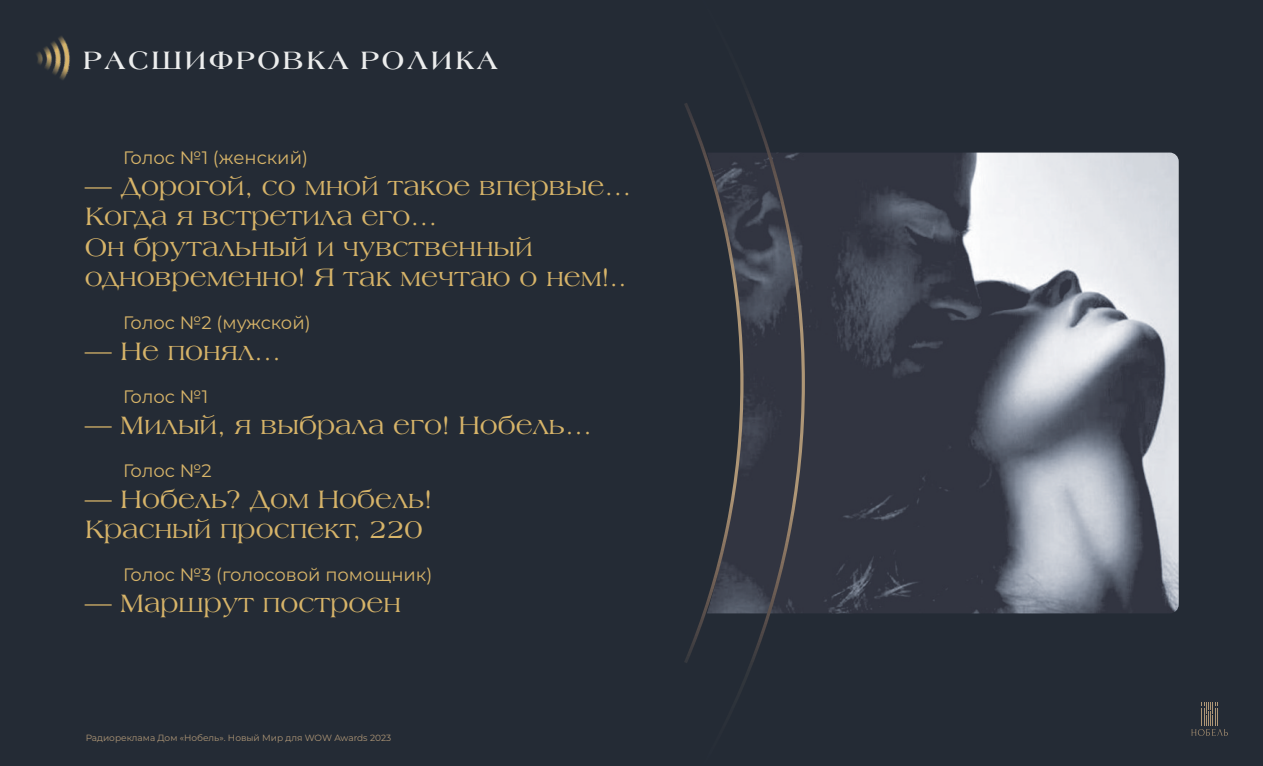
<style>
.page{position:relative;width:1263px;height:766px;background:#fff}
.page>*{position:absolute;margin:0;border:0;box-sizing:border-box;transform-origin:0 0}
.t1{font:27px/30.5px "Laguna C";color:#d7b469}
.t2{font:700 27px "Laguna C";letter-spacing:.105em;color:#eceded}
.t3{font:18px "Montserrat";color:#d7b469}
.t4{font:9px "Montserrat";color:#ae9676}
</style>
<div class="page">
<div style="left:0;top:0;width:1263px;height:765px;background:#242b35"></div>
<img style="left:805px;top:152px;width:374px;height:461px">
<img style="left:36px;top:36px;width:34px;height:44px">
<svg style="left:684px;top:94px;width:121px;height:600px"></svg>
<svg style="left:1191px;top:702px;width:37px;height:33px"></svg>
<p class="t2" style="left:83px;top:49px;width:416px">РАСШИФРОВКА РОЛИКА</p>
<p class="t3" style="left:123px;top:147px;width:186px">Голос №1 (женский)</p>
<p class="t1" style="left:85px;top:172px;width:548px">— Дорогой, со мной такое впервые…<br>Когда я встретила его…<br>Он брутальный и чувственный одновременно! Я так мечтаю о нем!..</p>
<p class="t3" style="left:123px;top:312px;width:189px">Голос №2 (мужской)</p>
<p class="t1" style="left:85px;top:337px;width:198px">— Не понял…</p>
<p class="t3" style="left:123px;top:385px;width:87px">Голос №1</p>
<p class="t1" style="left:85px;top:411px;width:509px">— Милый, я выбрала его! Нобель…</p>
<p class="t3" style="left:123px;top:459px;width:90px">Голос №2</p>
<p class="t1" style="left:85px;top:485px;width:349px">— Нобель? Дом Нобель!<br>Красный проспект, 220</p>
<p class="t3" style="left:123px;top:563px;width:311px">Голос №3 (голосовой помощник)</p>
<p class="t1" style="left:85px;top:589px;width:318px">— Маршрут построен</p>
<p class="t4" style="left:86px;top:732px;width:307px">Радиореклама Дом «Нобель». Новый Мир для WOW Awards 2023</p>
</div>
